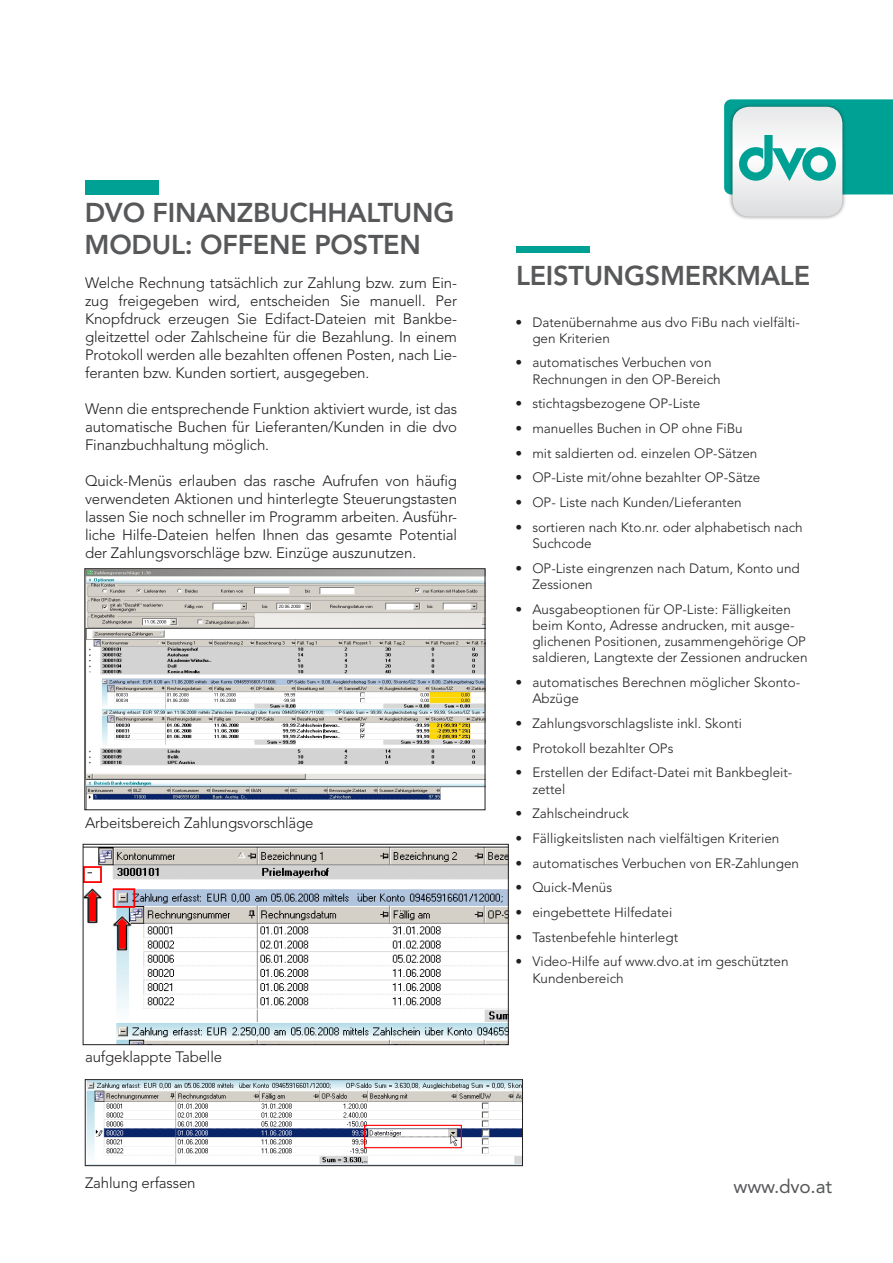
<style>
.page{position:relative;width:893px;height:1263px;background:#fff}
.page>*{position:absolute;margin:0;border:0;box-sizing:border-box;transform-origin:0 0}
.Headline_Groß_18pt_A{font:800 27px "Avenir";letter-spacing:-.01em;color:#57585a}
.BOX_Fließtext{font:19.05px "Avenir";letter-spacing:-.01em;color:#57585a}
.Fließtext_10pt_Block{font:300 15px/18px "Avenir";letter-spacing:-.01em;color:#231f20;text-align:justify}
.Aufzählung_1__Ebene{font:300 13.5px/16.2px "Avenir";color:#231f20}
</style>
<div class="page">
<div style="left:728px;top:103px;width:118px;height:117px;background:#231f20;opacity:.5"></div>
<div style="left:732px;top:107px;width:110px;height:110px;background:#e2e3e5;border-radius:17px"></div>
<svg style="left:724px;top:99px;width:169px;height:95px"></svg>
<div style="left:516px;top:247px;width:74px;height:6px;background:#00a195"></div>
<div style="left:85px;top:181px;width:74px;height:14px;background:#00a195"></div>
<img style="left:87px;top:570px;width:396px;height:230px">
<div style="left:85px;top:568px;width:400px;height:242px;border:1px solid #231f20"></div>
<img style="left:85px;top:846px;width:421px;height:197px">
<div style="left:83px;top:844px;width:425px;height:201px;border:1px solid #231f20"></div>
<img style="left:87px;top:1081px;width:434px;height:83px">
<div style="left:85px;top:1079px;width:438px;height:87px;border:1px solid #231f20"></div>
<p class="Headline_Groß_18pt_A" style="left:85px;top:196px;width:371px">DVO FINANZBUCHHALTUNG</p>
<p class="Headline_Groß_18pt_A" style="left:85px;top:229px;width:338px">MODUL: OFFENE POSTEN</p>
<p class="Fließtext_10pt_Block" style="left:85px;top:274px;width:374px">Welche Rechnung tatsächlich zur Zahlung bzw. zum Ein-</p>
<p class="Headline_Groß_18pt_A" style="left:516px;top:260px;width:296px">LEISTUNGSMERKMALE</p>
<p class="Fließtext_10pt_Block" style="left:85px;top:292px;width:374px">zug freigegeben wird, entscheiden Sie manuell. Per Knopfdruck erzeugen Sie Edifact-Dateien mit Bankbe&shy;gleitzettel oder Zahlscheine für die Bezahlung. In einem Protokoll werden alle bezahlten offenen Posten, nach Lie&shy;feranten bzw. Kunden sortiert, ausgegeben.</p>
<p class="Fließtext_10pt_Block" style="left:85px;top:400px;width:374px">Wenn die entsprechende Funktion aktiviert wurde, ist das automatische Buchen für Lieferanten/Kunden in die dvo Finanzbuchhaltung möglich.</p>
<p class="Fließtext_10pt_Block" style="left:85px;top:472px;width:374px">Quick-Menüs erlauben das rasche Aufrufen von häufig verwendeten Aktionen und hinterlegte Steuerungstasten lassen Sie noch schneller im Programm arbeiten. Ausführ&shy;liche Hilfe-Dateien helfen Ihnen das gesamte Potential der Zahlungsvorschläge bzw. Einzüge auszunutzen.</p>
<p class="Aufzählung_1__Ebene" style="left:532px;top:314px;width:269px;text-indent:-17px">• Datenübernahme aus dvo FiBu nach vielfälti&shy;gen Kriterien</p>
<p class="Aufzählung_1__Ebene" style="left:532px;top:355px;width:190px;text-indent:-17px">• automatisches Verbuchen von<br>Rechnungen in den OP-Bereich</p>
<p class="Aufzählung_1__Ebene" style="left:515px;top:396px;width:187px">• stichtagsbezogene OP-Liste</p>
<p class="Aufzählung_1__Ebene" style="left:515px;top:420px;width:229px">• manuelles Buchen in OP ohne FiBu</p>
<p class="Aufzählung_1__Ebene" style="left:515px;top:445px;width:244px">• mit saldierten od. einzelen OP-Sätzen</p>
<p class="Aufzählung_1__Ebene" style="left:515px;top:470px;width:247px">• OP-Liste mit/ohne bezahlter OP-Sätze</p>
<p class="Aufzählung_1__Ebene" style="left:515px;top:494px;width:228px">• OP- Liste nach Kunden/Lieferanten</p>
<p class="Aufzählung_1__Ebene" style="left:532px;top:519px;width:272px;text-indent:-17px">• sortieren nach Kto.nr. oder alphabetisch nach<br>Suchcode</p>
<p class="Aufzählung_1__Ebene" style="left:532px;top:560px;width:269px;text-indent:-17px">• OP-Liste eingrenzen nach Datum, Konto und<br>Zessionen</p>
<p class="Aufzählung_1__Ebene" style="left:532px;top:601px;width:277px;text-indent:-17px">• Ausgabeoptionen für OP-Liste: Fälligkeiten beim Konto, Adresse andrucken, mit ausge&shy;glichenen Positionen, zusammengehörige OP saldieren, Langtexte der Zessionen andrucken</p>
<p class="Aufzählung_1__Ebene" style="left:532px;top:674px;width:269px;text-indent:-17px">• automatisches Berechnen möglicher Skonto-<br>Abzüge</p>
<p class="Aufzählung_1__Ebene" style="left:515px;top:715px;width:228px">• Zahlungsvorschlagsliste inkl. Skonti</p>
<p class="Aufzählung_1__Ebene" style="left:515px;top:740px;width:160px">• Protokoll bezahlter OPs</p>
<p class="Aufzählung_1__Ebene" style="left:532px;top:765px;width:261px;text-indent:-17px">• Erstellen der Edifact-Datei mit Bankbegleit&shy;zettel</p>
<p class="Aufzählung_1__Ebene" style="left:515px;top:805px;width:115px">• Zahlscheindruck</p>
<p class="Aufzählung_1__Ebene" style="left:515px;top:830px;width:265px">• Fälligkeitslisten nach vielfältigen Kriterien</p>
<p class="Aufzählung_1__Ebene" style="left:515px;top:855px;width:285px">• automatisches Verbuchen von ER-Zahlungen</p>
<p class="Aufzählung_1__Ebene" style="left:515px;top:880px;width:98px">• Quick-Menüs</p>
<p class="Aufzählung_1__Ebene" style="left:515px;top:904px;width:159px">• eingebettete Hilfedatei</p>
<p class="Aufzählung_1__Ebene" style="left:515px;top:929px;width:164px">• Tastenbefehle hinterlegt</p>
<p class="Aufzählung_1__Ebene" style="left:532px;top:954px;width:258px;text-indent:-17px">• Video-Hilfe auf www.dvo.at im geschützten<br>Kundenbereich</p>
<p class="Fließtext_10pt_Block" style="left:85px;top:814px;width:230px">Arbeitsbereich Zahlungsvorschläge</p>
<p class="Fließtext_10pt_Block" style="left:85px;top:1048px;width:139px">aufgeklappte Tabelle</p>
<p class="Fließtext_10pt_Block" style="left:85px;top:1174px;width:112px">Zahlung erfassen</p>
<p class="BOX_Fließtext" style="left:733px;top:1175px;width:100px">www.dvo.at</p>
</div>
